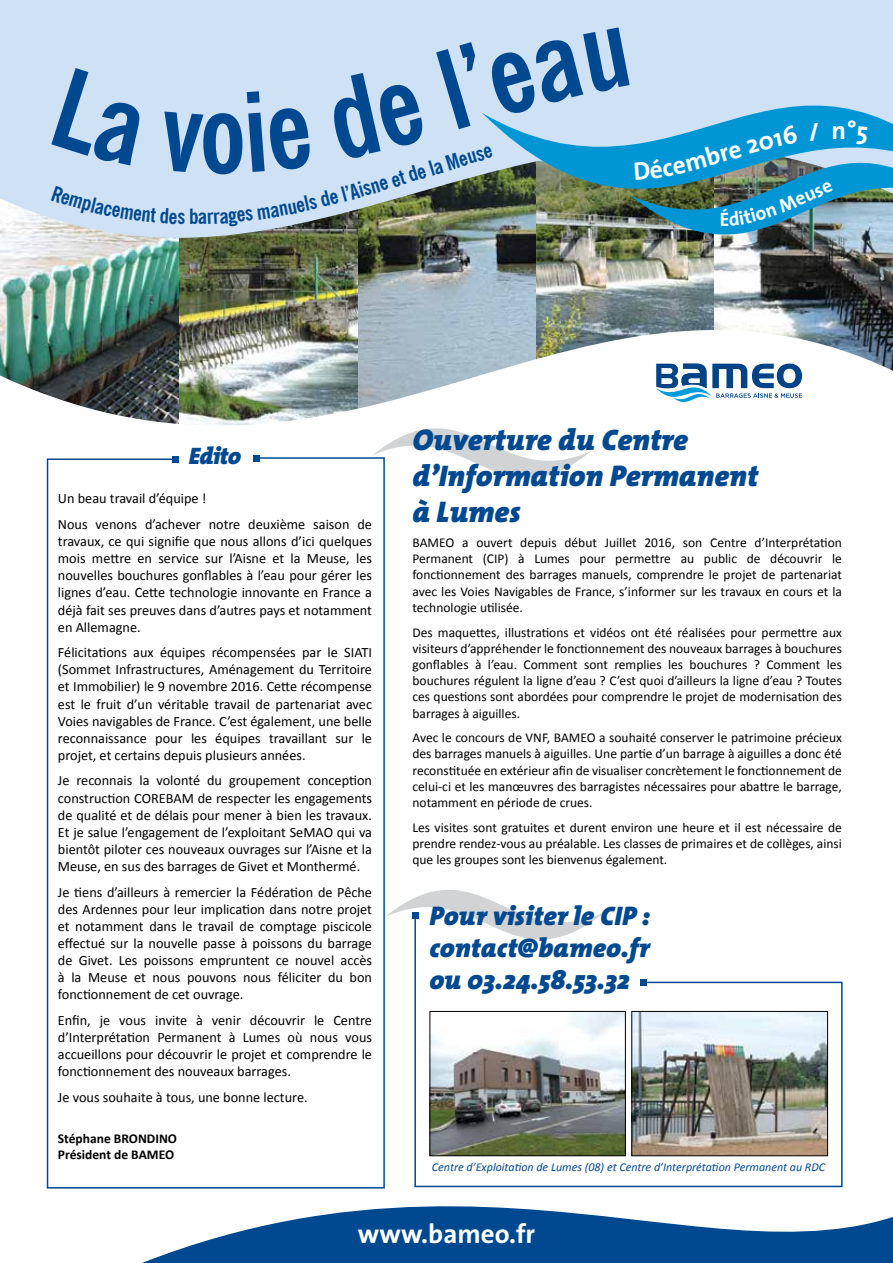
<style>
.page{position:relative;width:893px;height:1263px;background:#fff}
.page>*{position:absolute;margin:0;border:0;box-sizing:border-box;transform-origin:0 0}
.t1{font:italic 900 30px/36px "The Mix";color:#004990}
.t2{font:italic 900 27px/32.4px "The Mix";color:#004990;text-align:justify}
.t3{font:700 27px "The Sans";color:#fff}
.t4{font:700 25.5px "The Sans";color:#fff}
.t5{font:italic 900 24px "The Mix";letter-spacing:-.03em;color:#004990}
.t6{font:700 condensed 21px "News Gothic BT";color:#004990}
.t7{font:14.25px/17.1px "Calibri";color:#000;text-align:justify}
.t8{font:13.5px/16.2px "Calibri";color:#000;text-align:justify}
.t9{font:700 13.5px/16.2px "Calibri";color:#000}
.t10{font:italic 12px "Calibri";color:#004990}
</style>
<div class="page">
<div style="left:0;top:0;width:482px;height:207px;background:#cfe2f5"></div>
<div style="left:482px;top:0;width:411px;height:91px;background:#cfe2f5"></div>
<svg style="left:833px;top:91px;width:60px;height:116px"></svg>
<img style="left:0;top:207px;width:893px;height:249px">
<svg style="left:372px;top:379px;width:220px;height:99px"></svg>
<svg style="left:656px;top:364px;width:146px;height:38px"></svg>
<svg style="left:46px;top:456px;width:340px;height:620px"></svg>
<svg style="left:173px;top:456px;width:6px;height:6px"></svg>
<svg style="left:253px;top:455px;width:6px;height:6px"></svg>
<svg style="left:46px;top:1076px;width:847px;height:187px"></svg>
<svg style="left:414px;top:979px;width:429px;height:209px"></svg>
<svg style="left:385px;top:840px;width:219px;height:149px"></svg>
<svg style="left:641px;top:979px;width:6px;height:6px"></svg>
<img style="left:633px;top:1013px;width:193px;height:141px">
<div style="left:631px;top:1011px;width:197px;height:145px;border:1px solid #000"></div>
<img style="left:431px;top:1013px;width:193px;height:141px">
<div style="left:429px;top:1011px;width:197px;height:145px;border:1px solid #000"></div>
<div style="left:51px;top:68px;width:92px;height:98px;background:#cfe2f5"></div>
<div style="left:160px;top:91px;width:152px;height:83px;background:#cfe2f5"></div>
<div style="left:325px;top:73px;width:102px;height:88px;background:#cfe2f5"></div>
<svg style="left:848px;top:120px;width:20px;height:25px"></svg>
<div style="left:51px;top:186px;width:134px;height:39px;background:#cfe2f5"></div>
<svg style="left:199px;top:185px;width:150px;height:42px"></svg>
<svg style="left:436px;top:27px;width:397px;height:199px"></svg>
<h3 class="t6" style="left:189px;top:204px;width:11px">b</h3>
<h3 class="t6" style="left:375px;top:172px;width:111px;rotate:-17deg">e et de la Meus</h3>
<h3 class="t6" style="left:347px;top:180px;width:32px;rotate:-16deg">Aisn</h3>
<h3 class="t4" style="left:831px;top:109px;width:16px">n</h3>
<h3 class="t5" style="left:189px;top:436px;width:54px">Edito</h3>
<p class="t7" style="left:58px;top:486px;width:316px;line-height:25.7px">Un beau travail d’équipe !<br>Nous venons d’achever notre deuxième saison de</p>
<p class="t7" style="left:58px;top:533px;width:316px">travaux, ce qui signifie que nous allons d’ici quelques mois mettre en service sur l’Aisne et la Meuse, les nouvelles bouchures gonflables à l’eau pour gérer les lignes d’eau. Cette technologie innovante en France a déjà fait ses preuves dans d’autres pays et notamment en Allemagne.</p>
<p class="t7" style="left:58px;top:644px;width:316px">Félicitations aux équipes récompensées par le SIATI (Sommet Infrastructures, Aménagement du Territoire et Immobilier) le 9 novembre 2016. Cette récompense est le fruit d’un véritable travail de partenariat avec Voies navigables de France. C’est également, une belle reconnaissance pour les équipes travaillant sur le projet, et certains depuis plusieurs années.</p>
<p class="t7" style="left:58px;top:772px;width:316px">Je reconnais la volonté du groupement conception construction COREBAM de respecter les engagements de qualité et de délais pour mener à bien les travaux.<br>Et je salue l’engagement de l’exploitant SeMAO qui va bientôt piloter ces nouveaux ouvrages sur l’Aisne et la Meuse, en sus des barrages de Givet et Monthermé.</p>
<p class="t7" style="left:58px;top:883px;width:316px">Je tiens d’ailleurs à remercier la Fédération de Pêche des Ardennes pour leur implication dans notre projet et notamment dans le travail de comptage piscicole effectué sur la nouvelle passe à poissons du barrage de Givet. Les poissons empruntent ce nouvel accès à la Meuse et nous pouvons nous féliciter du bon fonctionnement de cet ouvrage.</p>
<p class="t7" style="left:58px;top:1011px;width:316px">Enfin, je vous invite à venir découvrir le Centre d’Interprétation Permanent à Lumes où nous vous accueillons pour découvrir le projet et comprendre le fonctionnement des nouveaux barrages.</p>
<p class="t7" style="left:58px;top:1088px;width:251px">Je vous souhaite à tous, une bonne lecture.</p>
<p class="t9" style="left:58px;top:1130px;width:121px">Stéphane BRONDINO<br>Président de BAMEO</p>
<h1 class="t1" style="left:412px;top:421px;width:347px">Ouverture du Centre d’Information Permanent à Lumes</h1>
<p class="t8" style="left:412px;top:534px;width:431px">BAMEO a ouvert depuis début Juillet 2016, son Centre d’Interprétation Permanent (CIP) à Lumes pour permettre au public de découvrir le fonctionnement des barrages manuels, comprendre le projet de partenariat avec les Voies Navigables de France, s’informer sur les travaux en cours et la technologie utilisée.</p>
<p class="t8" style="left:412px;top:624px;width:431px">Des maquettes, illustrations et vidéos ont été réalisées pour permettre aux visiteurs d’appréhender le fonctionnement des nouveaux barrages à bouchures gonflables à l’eau. Comment sont remplies les bouchures ? Comment les bouchures régulent la ligne d’eau ? C’est quoi d’ailleurs la ligne d’eau ? Toutes ces questions sont abordées pour comprendre le projet de modernisation des barrages à aiguilles.</p>
<p class="t8" style="left:412px;top:730px;width:431px">Avec le concours de VNF, BAMEO a souhaité conserver le patrimoine précieux des barrages manuels à aiguilles. Une partie d’un barrage à aiguilles a donc été reconstituée en extérieur afin de visualiser concrètement le fonctionnement de celui-ci et les manœuvres des barragistes nécessaires pour abattre le barrage, notamment en période de crues.</p>
<p class="t8" style="left:412px;top:819px;width:431px">Les visites sont gratuites et durent environ une heure et il est nécessaire de prendre rendez-vous au préalable. Les classes de primaires et de collèges, ainsi que les groupes sont les bienvenus également.</p>
<h2 class="t2" style="left:429px;top:899px;width:222px">Pour visiter le CIP : contact@bameo.fr ou 03.24.58.53.32</h2>
<p class="t10" style="left:432px;top:1159px;width:395px">Centre d’Exploitation de Lumes (08) et Centre d’Interprétation Permanent au RDC</p>
<h2 class="t3" style="left:358px;top:1211px;width:179px">www.bameo.fr</h2>
</div>
